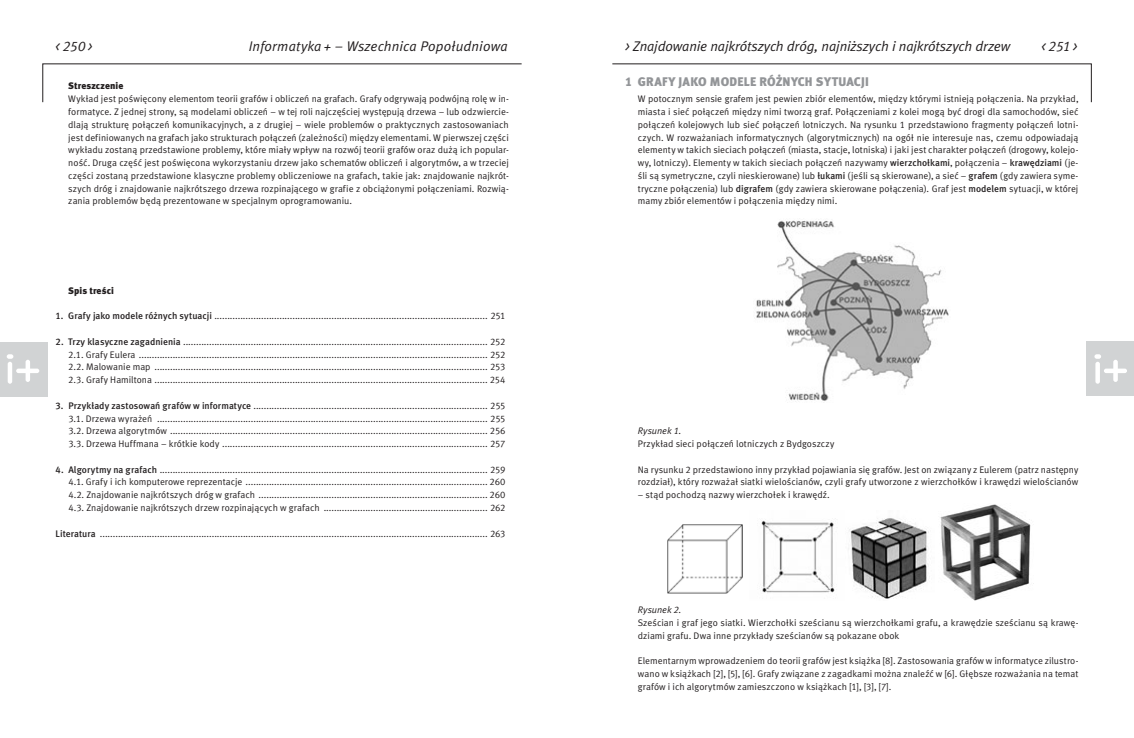
<style>
.page{position:relative;width:1134px;height:738px;background:#fff}
.page>*{position:absolute;margin:0;border:0;box-sizing:border-box;transform-origin:0 0}
.t1{font:italic 14px "Meta Normal CELF";letter-spacing:.005em;color:#221e1f}
.t2{font:12.5px "Meta Black CELF";letter-spacing:.02em;color:#939598}
.t3{font:9.5px/12.8px "Meta Normal CELF";letter-spacing:.005em;color:#221e1f;text-align:justify}
.t4{font:9.5px "Meta Black CELF";letter-spacing:.005em;color:#221e1f}
.t5{font:italic 9.5px "Meta Normal CELF";color:#221e1f}
.s1{font-family:"Meta Medium CELF"}
</style>
<div class="page">
<svg style="left:42px;top:63px;width:480px;height:40px"></svg>
<svg style="left:612px;top:63px;width:480px;height:40px"></svg>
<div style="left:0;top:341px;width:48px;height:55px;background:#d1d3d4"></div>
<hr style="left:8px;top:361px;width:4px;height:22px;background:#fff;border-radius:2px">
<svg style="left:7px;top:354px;width:32px;height:27px"></svg>
<div style="left:1087px;top:341px;width:47px;height:55px;background:#d1d3d4"></div>
<div style="left:1095px;top:361px;width:5px;height:22px;background:#fff;border-radius:2px"></div>
<svg style="left:1094px;top:354px;width:33px;height:27px"></svg>
<img style="left:756px;top:219px;width:193px;height:183px">
<img style="left:667px;top:524px;width:76px;height:70px">
<img style="left:761px;top:518px;width:168px;height:81px">
<img style="left:940px;top:504px;width:91px;height:96px">
<h1 class="t1" style="left:56px;top:38px;width:38px">&lt; 250 &gt;</h1>
<h1 class="t1" style="left:249px;top:38px;width:260px">Informatyka + – Wszechnica Popołudniowa</h1>
<h1 class="t1" style="left:625px;top:38px;width:386px">&gt; Znajdowanie najkrótszych dróg, najniższych i najkrótszych drzew</h1>
<h1 class="t1" style="left:1041px;top:38px;width:37px">&lt; 251 &gt;</h1>
<h2 class="t2" style="left:625px;top:75px;width:245px">1 G RAFY JAKO MODELE RÓŻNYCH SYTUACJI</h2>
<p class="t3" style="left:638px;top:92px;width:442px">W potocznym sensie grafem jest pewien zbiór elementów, między którymi istnieją połączenia. Na przykład, miasta i sieć połączeń między nimi tworzą graf. Połączeniami z kolei mogą być drogi dla samochodów, sieć połączeń kolejowych lub sieć połączeń lotniczych. Na rysunku 1 przedstawiono fragmenty połączeń lotni&shy;czych. W rozważaniach informatycznych (algorytmicznych) na ogół nie interesuje nas, czemu odpowiadają elementy w takich sieciach połączeń (miasta, stacje, lotniska) i jaki jest charakter połączeń (drogowy, kolejo&shy;wy, lotniczy). Elementy w takich sieciach połączeń nazywamy <span class="s1">wierzchołkami</span>, połączenia – <span class="s1">krawędziami</span> (je&shy;śli są symetryczne, czyli nieskierowane) lub <span class="s1">łukami</span> (jeśli są skierowane), a sieć – <span class="s1">grafem</span> (gdy zawiera syme&shy;tryczne połączenia) lub <span class="s1">digrafem</span> (gdy zawiera skierowane połączenia). Graf jest <span class="s1">modelem</span> sytuacji, w której mamy zbiór elementów i połączenia między nimi.</p>
<p class="t4" style="left:68px;top:80px;width:56px">STRESZCZENIE</p>
<p class="t3" style="left:68px;top:92px;width:442px">Wykład jest poświęcony elementom teorii grafów i obliczeń na grafach. Grafy odgrywają podwójną rolę w in&shy;formatyce. Z jednej strony, są modelami obliczeń – w tej roli najczęściej występują drzewa – lub odzwiercie&shy;dlają strukturę połączeń komunikacyjnych, a z drugiej – wiele problemów o praktycznych zastosowaniach jest definiowanych na grafach jako strukturach połączeń (zależności) między elementami. W pierwszej części wykładu zostaną przedstawione problemy, które miały wpływ na rozwój teorii grafów oraz dużą ich popular&shy;ność. Druga część jest poświęcona wykorzystaniu drzew jako schematów obliczeń i algorytmów, a w trzeciej części zostaną przedstawione klasyczne problemy obliczeniowe na grafach, takie jak: znajdowanie najkrót&shy;szych dróg i znajdowanie najkrótszego drzewa rozpinającego w grafie z obciążonymi połączeniami. Rozwią&shy;zania problemów będą prezentowane w specjalnym oprogramowaniu.</p>
<p class="t4" style="left:68px;top:285px;width:47px">SPIS TREŚCI</p>
<p class="t3" style="left:56px;top:309px;width:451px"><span class="s1">1. Grafy jako modele różnych sytuacji</span> ......................................................................................................... 251</p>
<p class="t3" style="left:68px;top:335px;width:439px;text-indent:-13px"><span class="s1">2. Trzy klasyczne zagadnienia</span> ..................................................................................................................... 252<br>2.1. Grafy Eulera ...................................................................................................................................... 252<br>2.2. Malowanie map ................................................................................................................................ 253<br>2.3. Grafy Hamiltona ................................................................................................................................ 254</p>
<p class="t3" style="left:68px;top:399px;width:439px;text-indent:-13px"><span class="s1">3. Przykłady zastosowań grafów w informatyce</span> .......................................................................................... 255<br>3.1. Drzewa wyrażeń ............................................................................................................................... 255<br>3.2. Drzewa algorytmów .......................................................................................................................... 256<br>3.3. Drzewa Huffmana – krótkie kody ...................................................................................................... 257</p>
<p class="t3" style="left:68px;top:462px;width:439px;text-indent:-13px"><span class="s1">4. Algorytmy na grafach</span> .............................................................................................................................. 259<br>4.1. Grafy i ich komputerowe reprezentacje ............................................................................................. 260<br>4.2. Znajdowanie najkrótszych dróg w grafach ........................................................................................ 260<br>4.3. Znajdowanie najkrótszych drzew rozpinających w grafach ............................................................... 262</p>
<p class="t5" style="left:638px;top:425px;width:45px">Rysunek 1.</p>
<p class="t3" style="left:638px;top:437px;width:198px">Przykład sieci połączeń lotniczych z Bydgoszczy</p>
<p class="t3" style="left:638px;top:462px;width:442px">Na rysunku 2 przedstawiono inny przykład pojawiania się grafów. Jest on związany z Eulerem (patrz następny rozdział), który rozważał siatki wielościanów, czyli grafy utworzone z wierzchołków i krawędzi wielościanów</p>
<p class="t3" style="left:638px;top:488px;width:194px">– stąd pochodzą nazwy wierzchołek i krawędź.</p>
<p class="t5" style="left:638px;top:603px;width:45px">Rysunek 2.</p>
<p class="t3" style="left:638px;top:615px;width:442px">Sześcian i graf jego siatki. Wierzchołki sześcianu są wierzchołkami grafu, a krawędzie sześcianu są krawę&shy;dziami grafu. Dwa inne przykłady sześcianów są pokazane obok</p>
<p class="t3" style="left:638px;top:654px;width:442px">Elementarnym wprowadzeniem do teorii grafów jest książka [8]. Zastosowania grafów w informatyce zilustro&shy;wano w książkach [2], [5], [6]. Grafy związane z zagadkami można znaleźć w [6]. Głębsze rozważania na temat grafów i ich algorytmów zamieszczono w książkach [1], [3], [7].</p>
</div>
